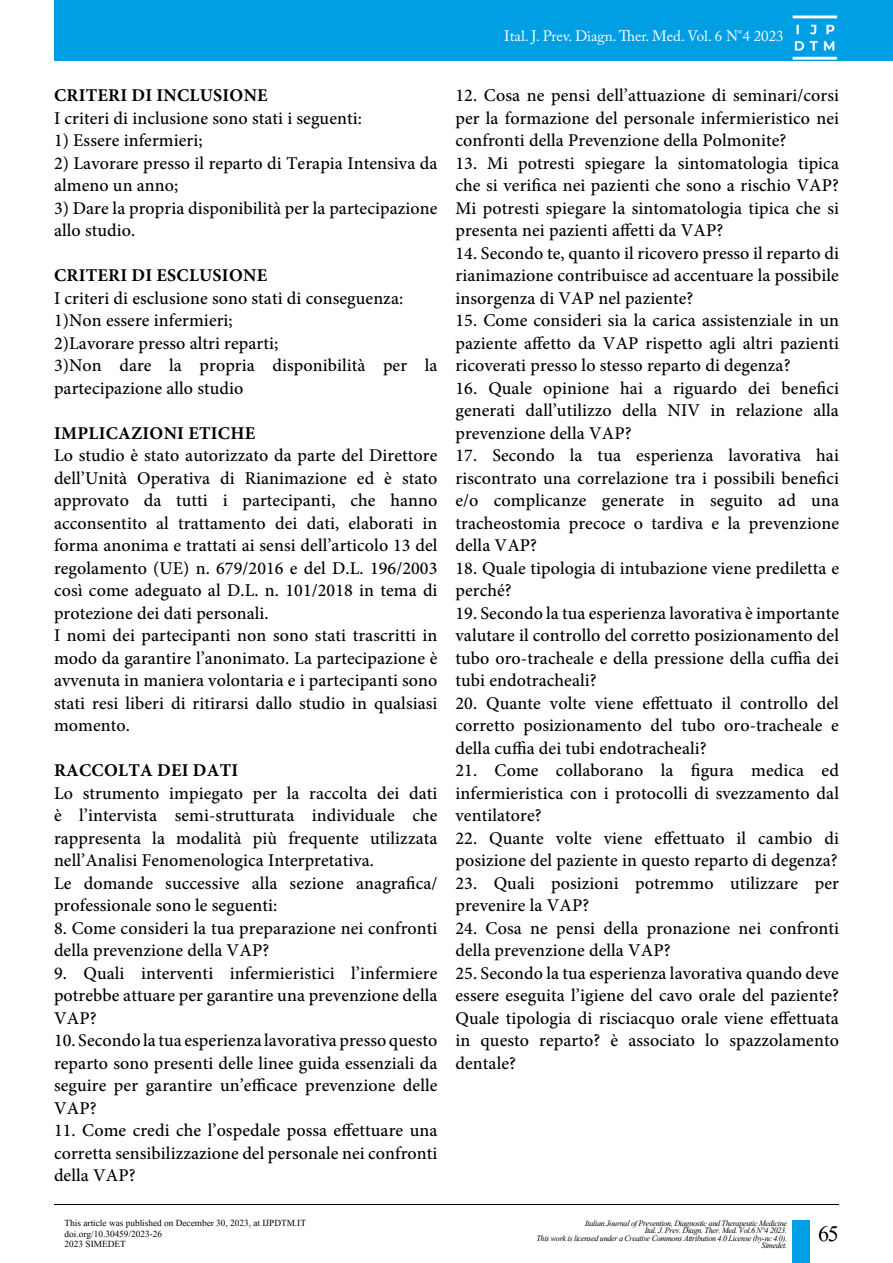
<style>
.page{position:relative;width:893px;height:1263px;background:#fff}
.page>*{position:absolute;margin:0;border:0;box-sizing:border-box;transform-origin:0 0}
.t1{font:28.5px "Kokila";color:#000}
.t2{font:500 18px/22.5px "Minion Pro";letter-spacing:.005em;color:#000;text-align:justify}
.t3{font:700 18px "Minion Pro";letter-spacing:.015em;color:#000}
.t4{font:15px "Adobe Caslon Pro";color:#fff}
.t5{font:12px "Kokila";color:#000}
.t6{font:italic 10.5px/7.5px "Kokila";letter-spacing:-.03em;color:#000;text-align:right}
</style>
<div class="page">
<div style="left:54px;top:0;width:839px;height:61px;background:#009ee3"></div>
<img style="left:792px;top:15px;width:46px;height:45px">
<hr style="left:54px;top:1204px;width:785px;height:1px;background:#000">
<div style="left:792px;top:1220px;width:18px;height:43px;background:#009ee3"></div>
<p class="t3" style="left:54px;top:83px;width:215px">CRITERI DI INCLUSIONE</p>
<p class="t2" style="left:54px;top:107px;width:309px">I criteri di inclusione sono stati i seguenti:</p>
<p class="t2" style="left:54px;top:129px;width:150px">1) Essere infermieri;</p>
<p class="t2" style="left:54px;top:152px;width:385px">2) Lavorare presso il reparto di Terapia Intensiva da almeno un anno;</p>
<p class="t2" style="left:54px;top:197px;width:385px">3) Dare la propria disponibilità per la partecipazione allo studio.</p>
<p class="t3" style="left:54px;top:263px;width:215px">CRITERI DI ESCLUSIONE</p>
<p class="t2" style="left:54px;top:287px;width:351px">I criteri di esclusione sono stati di conseguenza:</p>
<p class="t2" style="left:54px;top:309px;width:180px">1)Non essere infermieri;</p>
<p class="t2" style="left:54px;top:332px;width:226px">2)Lavorare presso altri reparti;</p>
<p class="t2" style="left:54px;top:354px;width:385px">3)Non dare la propria disponibilità per la partecipazione allo studio</p>
<p class="t3" style="left:54px;top:420px;width:203px">IMPLICAZIONI ETICHE</p>
<p class="t2" style="left:54px;top:444px;width:385px">Lo studio è stato autorizzato da parte del Direttore dell’Unità Operativa di Rianimazione ed è stato approvato da tutti i partecipanti, che hanno acconsentito al trattamento dei dati, elaborati in forma anonima e trattati ai sensi dell’articolo 13 del regolamento (UE) n. 679/2016 e del D.L. 196/2003 così come adeguato al D.L. n. 101/2018 in tema di protezione dei dati personali.</p>
<p class="t2" style="left:54px;top:624px;width:385px">I nomi dei partecipanti non sono stati trascritti in modo da garantire l’anonimato. La partecipazione è avvenuta in maniera volontaria e i partecipanti sono stati resi liberi di ritirarsi dallo studio in qualsiasi momento.</p>
<p class="t3" style="left:54px;top:758px;width:186px">RACCOLTA DEI DATI</p>
<p class="t2" style="left:54px;top:782px;width:385px">Lo strumento impiegato per la raccolta dei dati è l’intervista semi-strutturata individuale che rappresenta la modalità più frequente utilizzata nell’Analisi Fenomenologica Interpretativa.</p>
<p class="t2" style="left:54px;top:872px;width:385px">Le domande successive alla sezione anagrafica/ professionale sono le seguenti:</p>
<p class="t2" style="left:54px;top:917px;width:385px">8. Come consideri la tua preparazione nei confronti della prevenzione della VAP?</p>
<p class="t2" style="left:54px;top:962px;width:385px">9. Quali interventi infermieristici l’infermiere potrebbe attuare per garantire una prevenzione della VAP?</p>
<p class="t2" style="left:54px;top:1029px;width:385px">10. Secondo la tua esperienza lavorativa presso questo reparto sono presenti delle linee guida essenziali da seguire per garantire un’efficace prevenzione delle VAP?</p>
<p class="t2" style="left:54px;top:1119px;width:385px">11. Come credi che l’ospedale possa effettuare una corretta sensibilizzazione del personale nei confronti della VAP?</p>
<p class="t5" style="left:65px;top:1216px;width:243px">This article was published on December 30, 2023, at IJPDTM.IT</p>
<p class="t5" style="left:65px;top:1226px;width:99px">doi.org/10.30459/2023-26</p>
<p class="t5" style="left:65px;top:1237px;width:63px">2023 SIMEDET</p>
<p class="t4" style="left:504px;top:27px;width:281px">Ital. J. Prev. Diagn. Ther. Med. Vol. 6 N°4 2023</p>
<p class="t2" style="left:455px;top:84px;width:385px">12. Cosa ne pensi dell’attuazione di seminari/corsi per la formazione del personale infermieristico nei confronti della Prevenzione della Polmonite?</p>
<p class="t2" style="left:455px;top:152px;width:385px">13. Mi potresti spiegare la sintomatologia tipica che si verifica nei pazienti che sono a rischio VAP?<br>Mi potresti spiegare la sintomatologia tipica che si presenta nei pazienti affetti da VAP?</p>
<p class="t2" style="left:455px;top:242px;width:385px">14. Secondo te, quanto il ricovero presso il reparto di rianimazione contribuisce ad accentuare la possibile insorgenza di VAP nel paziente?</p>
<p class="t2" style="left:455px;top:309px;width:385px">15. Come consideri sia la carica assistenziale in un paziente affetto da VAP rispetto agli altri pazienti ricoverati presso lo stesso reparto di degenza?</p>
<p class="t2" style="left:455px;top:377px;width:385px">16. Quale opinione hai a riguardo dei benefici generati dall’utilizzo della NIV in relazione alla prevenzione della VAP?</p>
<p class="t2" style="left:455px;top:444px;width:385px">17. Secondo la tua esperienza lavorativa hai riscontrato una correlazione tra i possibili benefici e/o complicanze generate in seguito ad una tracheostomia precoce o tardiva e la prevenzione della VAP?</p>
<p class="t2" style="left:455px;top:557px;width:385px">18. Quale tipologia di intubazione viene prediletta e perché?</p>
<p class="t2" style="left:455px;top:602px;width:385px">19. Secondo la tua esperienza lavorativa è importante valutare il controllo del corretto posizionamento del tubo oro-tracheale e della pressione della cuffia dei tubi endotracheali?</p>
<p class="t2" style="left:455px;top:692px;width:385px">20. Quante volte viene effettuato il controllo del corretto posizionamento del tubo oro-tracheale e della cuffia dei tubi endotracheali?</p>
<p class="t2" style="left:455px;top:759px;width:385px">21. Come collaborano la figura medica ed infermieristica con i protocolli di svezzamento dal ventilatore?</p>
<p class="t2" style="left:455px;top:827px;width:385px">22. Quante volte viene effettuato il cambio di posizione del paziente in questo reparto di degenza?</p>
<p class="t2" style="left:455px;top:872px;width:385px">23. Quali posizioni potremmo utilizzare per prevenire la VAP?</p>
<p class="t2" style="left:455px;top:917px;width:385px">24. Cosa ne pensi della pronazione nei confronti della prevenzione della VAP?</p>
<p class="t2" style="left:455px;top:962px;width:385px">25. Secondo la tua esperienza lavorativa quando deve essere eseguita l’igiene del cavo orale del paziente?<br>Quale tipologia di risciacquo orale viene effettuata in questo reparto? è associato lo spazzolamento dentale?</p>
<p class="t6" style="left:536px;top:1219px;width:252px">Italian Journal of Prevention, Diagnostic and Therapeutic Medicine<br>Ital. J. Prev. Diagn. Ther. Med. Vol.6 N°4 2023.<br>This work is licensed under a Creative Commons Attribution 4.0 License (by-nc 4.0).<br>Simedet.</p>
<h1 class="t1" style="left:818px;top:1216px;width:22px">65</h1>
</div>
